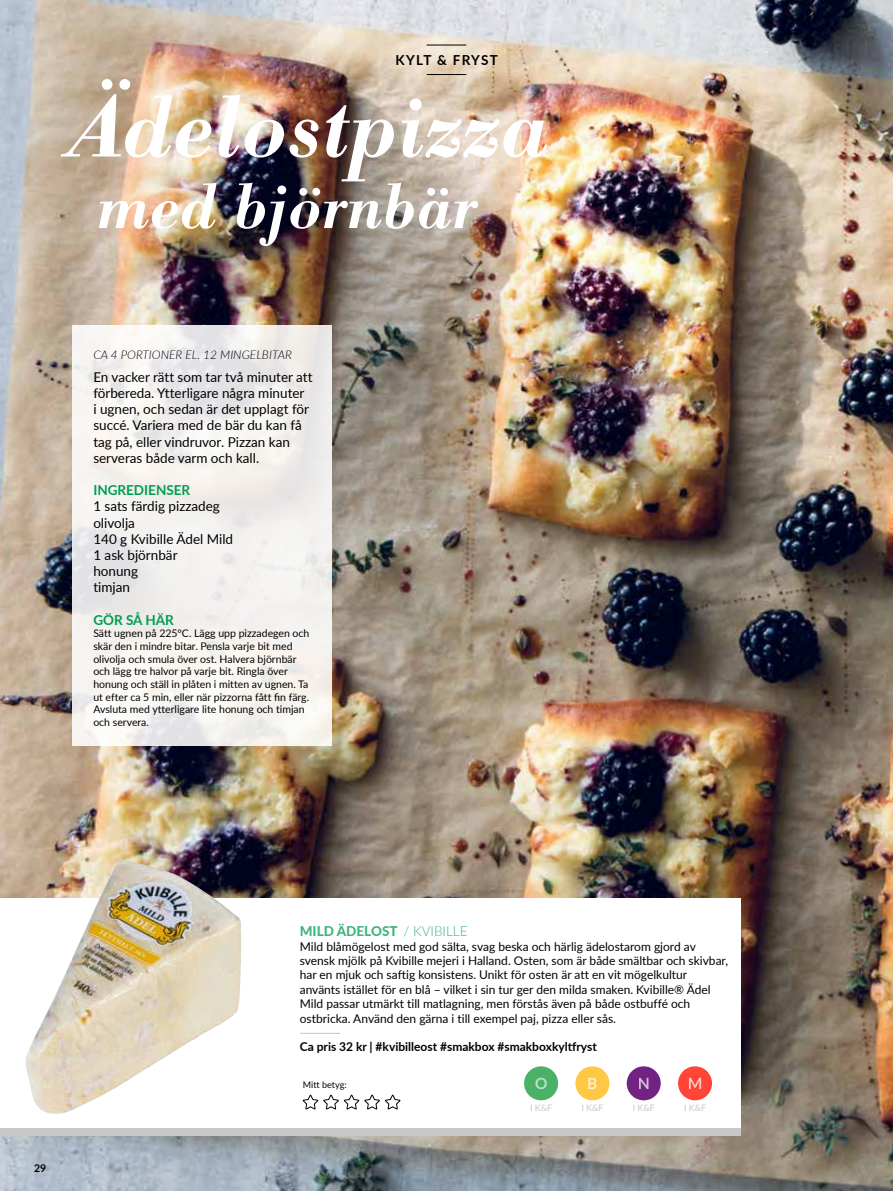
<style>
.page{position:relative;width:893px;height:1191px;background:#fff}
.page>*{position:absolute;margin:0;border:0;box-sizing:border-box;transform-origin:0 0}
.t1{font:italic 500 86.4px "Bodoni BE";color:#fff}
.t2{font:italic 500 63.15px "Bodoni BE";color:#fff}
.t3{font:13.5px/16.2px "Lato";color:#000}
.t4{font:800 13.5px "Lato";color:#40b57b}
.t5{font:700 13.5px "Lato";color:#009d4f}
.t6{font:700 13.5px "Lato";letter-spacing:.1em;color:#000}
.t7{font:12px/14.4px "Lato";color:#000}
.t8{font:700 12px "Lato";color:#000}
.t9{font:italic 300 12px "Lato";color:#000}
.t10{font:700 12px "Lato";color:#c8c8c8}
.t11{font:10.5px/12.6px "Lato";color:#000}
.t12{font:700 10.5px "Lato";color:#000}
.t13{font:9px "Lato";color:#c8c8c8}
.t14{font:9px "Lato";color:#000}
.s1{font-weight:300}
</style>
<div class="page">
<img style="left:0;top:0;width:893px;height:1191px">
<div style="left:0;top:898px;width:741px;height:230px;background:#fff"></div>
<div style="left:0;top:1128px;width:741px;height:7px;background:#c8c8c8"></div>
<svg style="left:303px;top:1094px;width:98px;height:15px"></svg>
<svg style="left:72px;top:325px;width:260px;height:420px;fill:#f4f2ef"></svg>
<img style="left:24px;top:859px;width:218px;height:254px">
<div style="left:678px;top:1066px;width:34px;height:34px;background:#ff4438;border-radius:50%"></div>
<svg style="left:689px;top:1077px;width:12px;height:12px"></svg>
<div style="left:524px;top:1066px;width:34px;height:34px;background:#4bb166;border-radius:50%"></div>
<svg style="left:535px;top:1077px;width:12px;height:12px"></svg>
<div style="left:575px;top:1066px;width:34px;height:34px;background:#ffc844;border-radius:50%"></div>
<svg style="left:588px;top:1077px;width:9px;height:12px"></svg>
<div style="left:627px;top:1066px;width:34px;height:34px;background:#722282;border-radius:50%"></div>
<svg style="left:639px;top:1077px;width:9px;height:12px"></svg>
<hr style="left:427px;top:74px;width:39px;height:1px;background:#000">
<hr style="left:427px;top:45px;width:39px;height:1px;background:#000">
<p class="t6" style="left:395px;top:52px;width:104px">KYLT &amp; FRYST</p>
<h1 class="t1" style="left:63px;top:77px;width:488px">Ädelostpizza</h1>
<h2 class="t2" style="left:97px;top:170px;width:382px">med björnbär</h2>
<p class="t9" style="left:93px;top:346px;width:200px">CA 4 PORTIONER EL. 12 MINGELBITAR</p>
<p class="t3" style="left:93px;top:368px;width:221px">En vacker rätt som tar två minuter att förbereda. Ytterligare några minuter<br>i ugnen, och sedan är det upplagt för succé. Variera med de bär du kan få tag på, eller vindruvor. Pizzan kan serveras både varm och kall.</p>
<p class="t5" style="left:93px;top:482px;width:98px">INGREDIENSER</p>
<p class="t3" style="left:93px;top:498px;width:141px">1 sats färdig pizzadeg olivolja<br>140 g Kvibille Ädel Mild<br>1 ask björnbär<br>honung<br>timjan</p>
<p class="t5" style="left:93px;top:612px;width:82px">GÖR SÅ HÄR</p>
<p class="t11" style="left:93px;top:627px;width:218px">Sätt ugnen på 225°C. Lägg upp pizzadegen och skär den i mindre bitar. Pensla varje bit med olivolja och smula över ost. Halvera björnbär och lägg tre halvor på varje bit. Ringla över honung och ställ in plåten i mitten av ugnen. Ta ut efter ca 5 min, eller när pizzorna fått fin färg.<br>Avsluta med ytterligare lite honung och timjan och servera.</p>
<p class="t12" style="left:34px;top:1162px;width:14px">29</p>
<p class="t4" style="left:300px;top:921px;width:169px">MILD ÄDELOST <span class="s1">/ KVIBILLE</span></p>
<p class="t7" style="left:300px;top:938px;width:430px">Mild blåmögelost med god sälta, svag beska och härlig ädelostarom gjord av svensk mjölk på Kvibille mejeri i Halland. Osten, som är både smältbar och skivbar, har en mjuk och saftig konsistens. Unikt för osten är att en vit mögelkultur använts istället för en blå – vilket i sin tur ger den milda smaken. Kvibille® Ädel Mild passar utmärkt till matlagning, men förstås även på både ostbuffé och ostbricka. Använd den gärna i till exempel paj, pizza eller sås.</p>
<p class="t10" style="left:300px;top:1025px;width:43px">—————</p>
<p class="t8" style="left:300px;top:1040px;width:299px">Ca pris 32 kr | #kvibilleost #smakbox #smakboxkyltfryst</p>
<p class="t14" style="left:303px;top:1079px;width:45px">Mitt betyg:</p>
<p class="t13" style="left:530px;top:1102px;width:24px">I K&amp;F</p>
<p class="t13" style="left:581px;top:1102px;width:24px">I K&amp;F</p>
<p class="t13" style="left:633px;top:1102px;width:24px">I K&amp;F</p>
<p class="t13" style="left:684px;top:1102px;width:24px">I K&amp;F</p>
</div>
